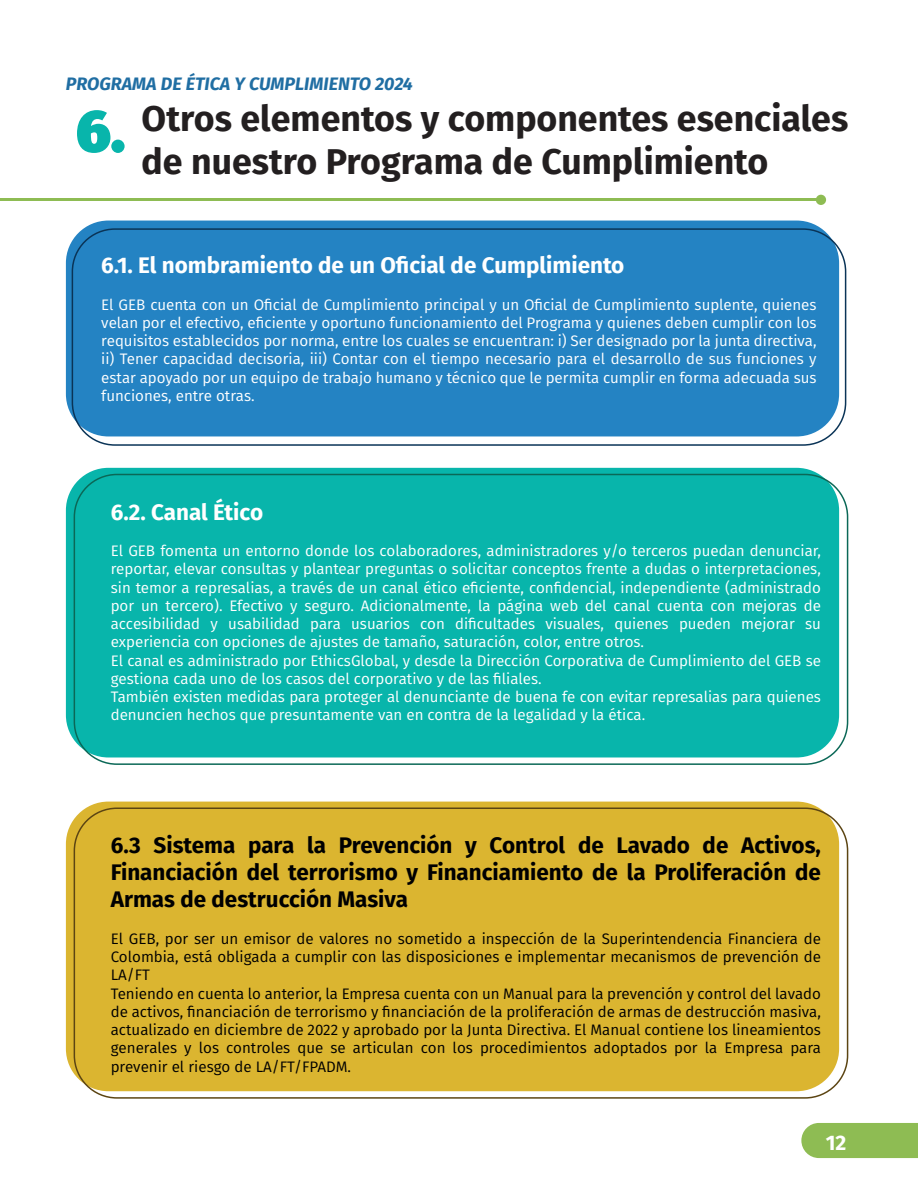
<style>
.page{position:relative;width:918px;height:1188px;background:#fff}
.page>*{position:absolute;margin:0;border:0;box-sizing:border-box;transform-origin:0 0}
.t1{font:700 35.85px/42.9px "Fira Sans";color:#231f20;text-align:center}
.t2{font:700 22.5px/27px "Fira Sans";color:#000001;text-align:justify}
.t3{font:700 22.5px "Fira Sans";color:#fff}
.t4{font:700 21px "Fira Sans";color:#fff}
.t5{font:italic 700 18px "Fira Sans";color:#206ea3}
.t6{font:15.15px/18.3px "Fira Sans";color:#fff;text-align:justify}
.t7{font:15.15px/18.3px "Fira Sans";color:#000001}
.s1{font-weight:900;font-size:59.4px;color:#08b5ab}
</style>
<div class="page">
<div style="left:801px;top:1123px;width:117px;height:35px;background:#8ebc53"></div>
<hr style="left:0;top:199px;width:821px;height:2px;background:#8ebc53">
<div style="left:816px;top:195px;width:10px;height:10px;background:#8ebc53;border-radius:50%"></div>
<div style="left:66px;top:221px;width:773px;height:215px;background:#2483c3;border-radius:43px"></div>
<div style="left:72px;top:228px;width:774px;height:218px;border:2px solid #0a3457;border-radius:43px"></div>
<div style="left:66px;top:468px;width:773px;height:289px;background:#08b5ab;border-radius:43px"></div>
<div style="left:74px;top:474px;width:774px;height:291px;border:2px solid #0b6857;border-radius:43px"></div>
<div style="left:66px;top:802px;width:773px;height:289px;background:#dbb530;border-radius:43px"></div>
<div style="left:74px;top:808px;width:774px;height:291px;border:2px solid #5c4513;border-radius:43px"></div>
<p class="t5" style="left:66px;top:69px;width:349px">PROGRAMA DE ÉTICA Y CUMPLIMIENTO 2024</p>
<h1 class="t1" style="left:76px;top:94px;width:774px"><span class="s1">6.</span> Otros elementos y componentes esenciales de nuestro Programa de Cumplimiento</h1>
<h2 class="t3" style="left:101px;top:246px;width:525px">6.1. El nombramiento de un Oficial de Cumplimiento</h2>
<p class="t6" style="left:101px;top:295px;width:717px">El GEB cuenta con un Oficial de Cumplimiento principal y un Oficial de Cumplimiento suplente, quienes velan por el efectivo, eficiente y oportuno funcionamiento del Programa y quienes deben cumplir con los requisitos establecidos por norma, entre los cuales se encuentran: i) Ser designado por la junta directiva, ii) Tener capacidad decisoria, iii) Contar con el tiempo necesario para el desarrollo de sus funciones y estar apoyado por un equipo de trabajo humano y técnico que le permita cumplir en forma adecuada sus funciones, entre otras.</p>
<h2 class="t3" style="left:111px;top:493px;width:154px">6.2. Canal Ético</h2>
<p class="t6" style="left:111px;top:541px;width:712px;text-align:left">El GEB fomenta un entorno donde los colaboradores, administradores y/o terceros puedan denunciar, reportar, elevar consultas y plantear preguntas o solicitar conceptos frente a dudas o interpretaciones, sin temor a represalias, a través de un canal ético eficiente, confidencial, independiente (administrado por un tercero). Efectivo y seguro. Adicionalmente, la página web del canal cuenta con mejoras de accesibilidad y usabilidad para usuarios con dificultades visuales, quienes pueden mejorar su experiencia con opciones de ajustes de tamaño, saturación, color, entre otros.<br>El canal es administrado por EthicsGlobal, y desde la Dirección Corporativa de Cumplimiento del GEB se gestiona cada uno de los casos del corporativo y de las filiales.<br>También existen medidas para proteger al denunciante de buena fe con evitar represalias para quienes denuncien hechos que presuntamente van en contra de la legalidad y la ética.</p>
<h2 class="t2" style="left:111px;top:830px;width:712px">6.3 Sistema para la Prevención y Control de Lavado de Activos, Financiación del terrorismo y Financiamiento de la Proliferación de Armas de destrucción Masiva</h2>
<p class="t7" style="left:111px;top:929px;width:712px">El GEB, por ser un emisor de valores no sometido a inspección de la Superintendencia Financiera de Colombia, está obligada a cumplir con las disposiciones e implementar mecanismos de prevención de LA/FT<br>Teniendo en cuenta lo anterior, la Empresa cuenta con un Manual para la prevención y control del lavado de activos, financiación de terrorismo y financiación de la proliferación de armas de destrucción masiva, actualizado en diciembre de 2022 y aprobado por la Junta Directiva. El Manual contiene los lineamientos generales y los controles que se articulan con los procedimientos adoptados por la Empresa para prevenir el riesgo de LA/FT/FPADM.</p>
<h3 class="t4" style="left:826px;top:1125px;width:22px">12</h3>
</div>
